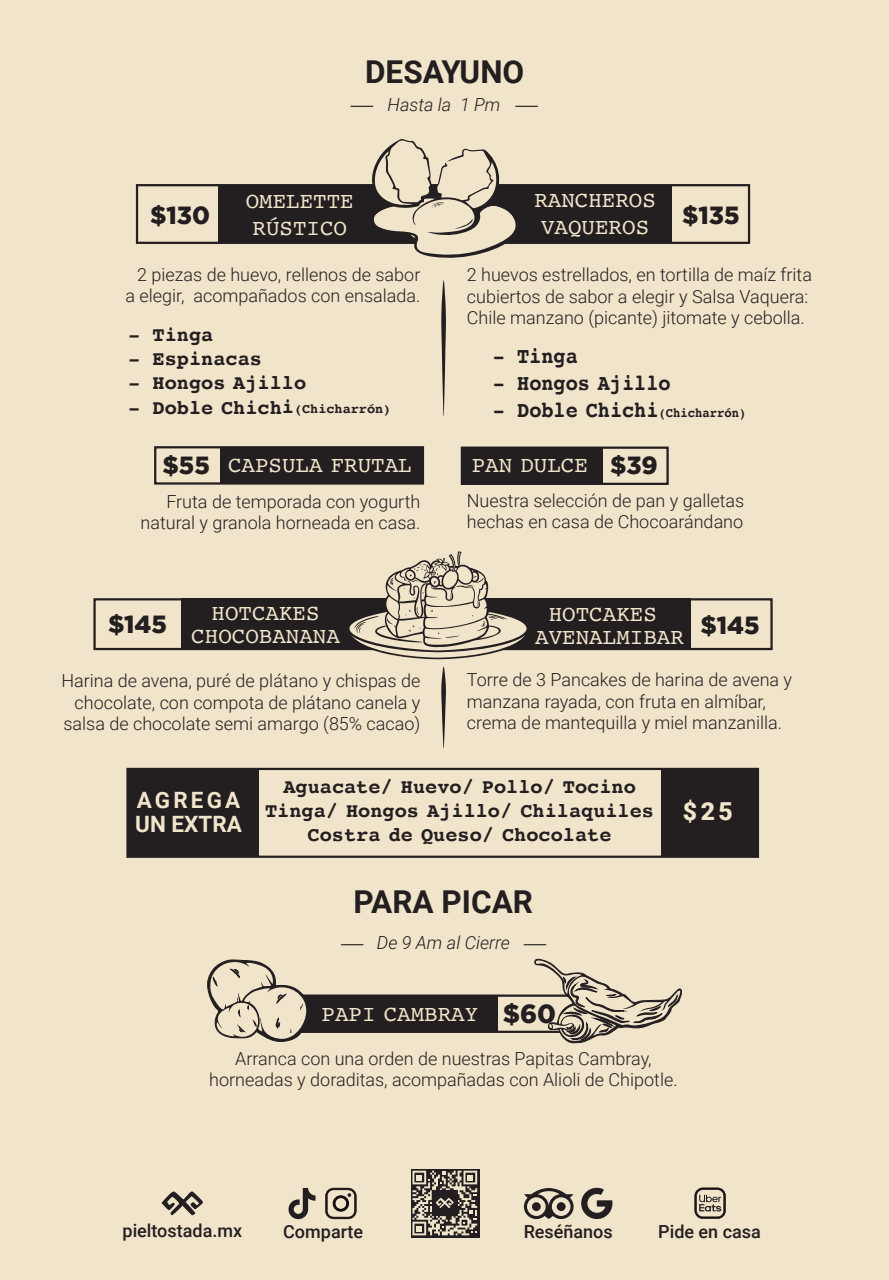
<style>
.page{position:relative;width:889px;height:1280px;background:#f0e4ca}
.page>*{position:absolute;margin:0;border:0;box-sizing:border-box;transform-origin:0 0}
.t1{font:700 31.5px "Roboto";color:#231f20}
.t2{font:900 24.75px "Gotham";color:#231f20}
.t3{font:900 24.75px "Roboto";color:#f0e4ca}
.t4{font:22.5px/27px "Courier";color:#f0e4ca;text-align:center}
.t5{font:700 22.5px "Courier";color:#231f20;scale:.9 1}
.t6{font:700 22.5px/24.3px "Roboto";letter-spacing:.065em;color:#f0e4ca}
.t7{font:700 20.25px/24.3px "Courier";color:#231f20;text-align:center}
.t8{font:300 18px/21.6px "Roboto";color:#231f20}
.t9{font:500 18px "Roboto";color:#231f20}
.t10{font:italic 300 18px "Roboto";color:#231f20}
.s1{font-size:13.5px}
.s2{font-family:"Gotham";font-weight:900;font-size:26.1px;color:#231f20}
</style>
<div class="page">
<svg style="left:411px;top:1169px;width:68px;height:68px"></svg>
<svg style="left:412px;top:1171px;width:65px;height:64px"></svg>
<svg style="left:515px;top:106px;width:23px;height:1px"></svg>
<svg style="left:350px;top:106px;width:23px;height:1px"></svg>
<div style="left:218px;top:185px;width:454px;height:57px;background:#231f20"></div>
<svg style="left:162px;top:1191px;width:41px;height:24px"></svg>
<div style="left:136px;top:184px;width:614px;height:60px;border:2px solid #231f20"></div>
<div style="left:181px;top:599px;width:509px;height:50px;background:#231f20"></div>
<div style="left:93px;top:598px;width:679px;height:52px;border:2px solid #231f20"></div>
<svg style="left:524px;top:1188px;width:49px;height:31px"></svg>
<svg style="left:325px;top:1188px;width:31px;height:31px"></svg>
<svg style="left:288px;top:1188px;width:27px;height:31px"></svg>
<svg style="left:694px;top:1187px;width:31px;height:32px"></svg>
<svg style="left:581px;top:1187px;width:31px;height:32px"></svg>
<svg style="left:341px;top:944px;width:22px;height:1px"></svg>
<div style="left:288px;top:997px;width:209px;height:34px;background:#231f20"></div>
<div style="left:288px;top:994px;width:292px;height:39px;border:2px solid #231f20"></div>
<svg style="left:441px;top:667px;width:5px;height:81px"></svg>
<svg style="left:441px;top:280px;width:5px;height:136px"></svg>
<div style="left:463px;top:448px;width:140px;height:36px;background:#231f20"></div>
<div style="left:461px;top:447px;width:207px;height:38px;border:2px solid #231f20"></div>
<div style="left:220px;top:447px;width:203px;height:35px;background:#231f20"></div>
<div style="left:154px;top:446px;width:270px;height:39px;border:2px solid #231f20"></div>
<div style="left:126px;top:768px;width:633px;height:90px;border:2px solid #231f20"></div>
<div style="left:127px;top:768px;width:131px;height:89px;background:#231f20"></div>
<div style="left:662px;top:768px;width:97px;height:89px;background:#231f20"></div>
<svg style="left:524px;top:944px;width:158px;height:99px"></svg>
<svg style="left:207px;top:959px;width:103px;height:83px"></svg>
<svg style="left:369px;top:139px;width:152px;height:119px"></svg>
<svg style="left:342px;top:551px;width:187px;height:108px"></svg>
<h1 class="t1" style="left:365px;top:50px;width:161px">DESAYUNO</h1>
<h2 class="t2" style="left:150px;top:200px;width:61px">$130</h2>
<p class="t4" style="left:246px;top:187px;width:109px">OMELETTE<br>RÚSTICO</p>
<p class="t10" style="left:387px;top:92px;width:114px">Hasta la 1 Pm</p>
<p class="t4" style="left:534px;top:186px;width:123px">RANCHEROS<br>VAQUEROS</p>
<h2 class="t2" style="left:682px;top:200px;width:59px">$135</h2>
<p class="t8" style="left:126px;top:263px;width:296px;text-align:right">2 piezas de huevo, rellenos de sabor a elegir, acompañados con ensalada.</p>
<p class="t7" style="left:128px;top:321px;width:87px">- Tinga</p>
<p class="t7" style="left:128px;top:346px;width:135px">- Espinacas</p>
<p class="t7" style="left:128px;top:370px;width:179px">- Hongos Ajillo</p>
<p class="t7" style="left:128px;top:394px;width:264px">- Doble Chichi<span class="s1">(Chicharrón)</span></p>
<p class="t8" style="left:467px;top:263px;width:347px">2 huevos estrellados, en tortilla de maíz frita cubiertos de sabor a elegir y Salsa Vaquera:<br>Chile manzano (picante) jitomate y cebolla.</p>
<p class="t5" style="left:493px;top:338px;width:96px">- Tinga</p>
<p class="t5" style="left:493px;top:365px;width:199px">- Hongos Ajillo</p>
<p class="t5" style="left:493px;top:392px;width:283px">- Doble Chichi<span class="s1">(Chicharrón)</span></p>
<p class="t4" style="left:228px;top:451px;width:185px">CAPSULA FRUTAL</p>
<h2 class="t2" style="left:610px;top:451px;width:49px">$39</h2>
<p class="t8" style="left:141px;top:490px;width:281px;text-align:right">Fruta de temporada con yogurth natural y granola horneada en casa.</p>
<h2 class="t2" style="left:163px;top:451px;width:49px">$55</h2>
<p class="t4" style="left:472px;top:451px;width:118px">PAN DULCE</p>
<p class="t8" style="left:467px;top:489px;width:279px">Nuestra selección de pan y galletas hechas en casa de Chocoarándano</p>
<p class="t4" style="left:191px;top:601px;width:150px;line-height:22.5px">HOTCAKES<br>CHOCOBANANA</p>
<p class="t8" style="left:61px;top:669px;width:360px;text-align:right">Harina de avena, puré de plátano y chispas de chocolate, con compota de plátano canela y salsa de chocolate semi amargo (85% cacao)</p>
<h2 class="t2" style="left:108px;top:610px;width:60px">$145</h2>
<p class="t4" style="left:535px;top:602px;width:150px;line-height:22.5px">HOTCAKES<br>AVENALMIBAR</p>
<h2 class="t2" style="left:700px;top:611px;width:60px">$145</h2>
<p class="t8" style="left:467px;top:668px;width:327px">Torre de 3 Pancakes de harina de avena y manzana rayada, con fruta en almíbar, crema de mantequilla y miel manzanilla.</p>
<p class="t7" style="left:265px;top:773px;width:390px">Aguacate/ Huevo/ Pollo/ Tocino<br>Tinga/ Hongos Ajillo/ Chilaquiles<br>Costra de Queso/ Chocolate</p>
<p class="t6" style="left:135px;top:787px;width:108px">AGREGA<br>UN EXTRA</p>
<h2 class="t3" style="left:683px;top:793px;width:51px">$25</h2>
<h1 class="t1" style="left:353px;top:880px;width:181px">PARA PICAR</h1>
<p class="t10" style="left:377px;top:930px;width:135px">De 9 Am al Cierre</p>
<p class="t4" style="left:321px;top:1000px;width:236px">PAPI CAMBRAY <span class="s2">$60</span></p>
<p class="t8" style="left:209px;top:1047px;width:470px;text-align:center">Arranca con una orden de nuestras Papitas Cambray, horneadas y doraditas, acompañadas con Alioli de Chipotle.</p>
<p class="t9" style="left:123px;top:1218px;width:121px">pieltostada.mx</p>
<p class="t9" style="left:283px;top:1219px;width:81px">Comparte</p>
<p class="t9" style="left:523px;top:1219px;width:91px">Reséñanos</p>
<p class="t9" style="left:658px;top:1219px;width:104px">Pide en casa</p>
</div>
